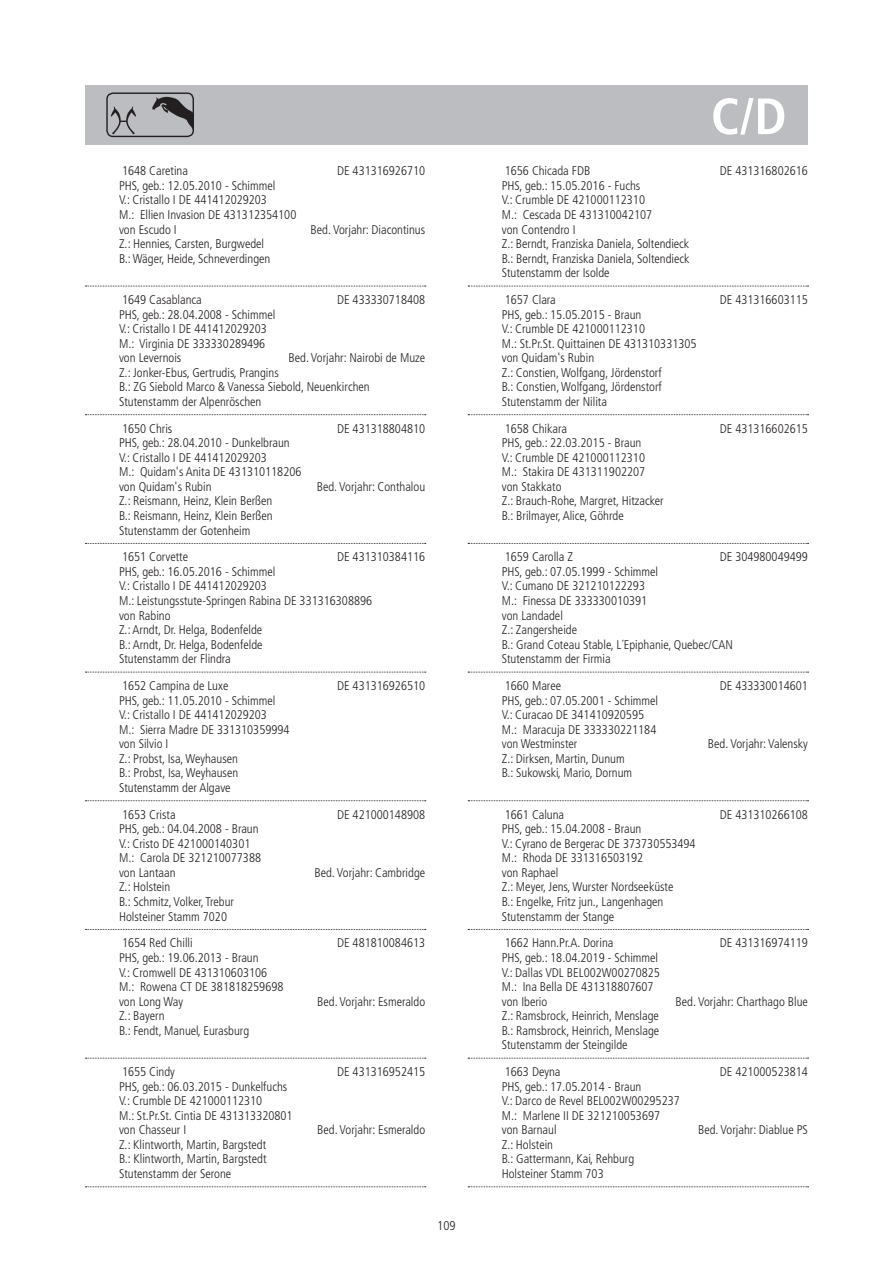
<style>
.page{position:relative;width:893px;height:1263px;background:#fff}
.page>*{position:absolute;margin:0;border:0;box-sizing:border-box;transform-origin:0 0}
.t1{font:700 condensed 51px "Frutiger LT Pro";color:#fff}
.t2{font:300 condensed 12.75px "Frutiger LT Pro";color:#231f20}
.t3{font:300 condensed 12.6px/14.5px "Frutiger LT Pro";color:#231f20}
</style>
<div class="page">
<div style="left:85px;top:85px;width:723px;height:60px;background:#bcbdc0"></div>
<svg style="left:106px;top:92px;width:88px;height:46px"></svg>
<svg style="left:468px;top:286px;width:340px;height:1px"></svg>
<svg style="left:468px;top:414px;width:340px;height:1px"></svg>
<svg style="left:468px;top:543px;width:340px;height:1px"></svg>
<svg style="left:468px;top:672px;width:340px;height:1px"></svg>
<svg style="left:468px;top:800px;width:340px;height:1px"></svg>
<svg style="left:468px;top:929px;width:340px;height:1px"></svg>
<svg style="left:468px;top:1058px;width:340px;height:1px"></svg>
<svg style="left:468px;top:1186px;width:340px;height:1px"></svg>
<svg style="left:85px;top:286px;width:341px;height:1px"></svg>
<svg style="left:85px;top:414px;width:341px;height:1px"></svg>
<svg style="left:85px;top:543px;width:341px;height:1px"></svg>
<svg style="left:85px;top:672px;width:341px;height:1px"></svg>
<svg style="left:85px;top:800px;width:341px;height:1px"></svg>
<svg style="left:85px;top:929px;width:341px;height:1px"></svg>
<svg style="left:85px;top:1058px;width:341px;height:1px"></svg>
<svg style="left:85px;top:1186px;width:341px;height:1px"></svg>
<p class="t3" style="left:122px;top:164px;width:67px">1648 Caretina</p>
<p class="t3" style="left:337px;top:164px;width:90px">DE 431316926710</p>
<p class="t3" style="left:119px;top:178px;width:179px">PHS, geb.: 12.05.2010 - Schimmel<br>V.: Cristallo I DE 441412029203<br>M.: Ellien Invasion DE 431312354100 von Escudo I</p>
<p class="t3" style="left:311px;top:222px;width:116px">Bed. Vorjahr: Diacontinus</p>
<p class="t3" style="left:119px;top:237px;width:153px">Z.: Hennies, Carsten, Burgwedel<br>B.: Wäger, Heide, Schneverdingen</p>
<p class="t3" style="left:122px;top:292px;width:81px">1649 Casablanca</p>
<p class="t3" style="left:337px;top:292px;width:90px">DE 433330718408</p>
<p class="t3" style="left:119px;top:307px;width:158px">PHS, geb.: 28.04.2008 - Schimmel<br>V.: Cristallo I DE 441412029203<br>M.: Virginia DE 333330289496 von Levernois</p>
<p class="t3" style="left:288px;top:351px;width:138px">Bed. Vorjahr: Nairobi de Muze</p>
<p class="t3" style="left:119px;top:365px;width:252px">Z.: Jonker-Ebus, Gertrudis, Prangins<br>B.: ZG Siebold Marco &amp; Vanessa Siebold, Neuenkirchen<br>Stutenstamm der Alpenröschen</p>
<p class="t3" style="left:122px;top:421px;width:52px">1650 Chris</p>
<p class="t3" style="left:337px;top:421px;width:90px">DE 431318804810</p>
<p class="t3" style="left:119px;top:436px;width:184px">PHS, geb.: 28.04.2010 - Dunkelbraun<br>V.: Cristallo I DE 441412029203<br>M.: Quidam's Anita DE 431310118206 von Quidam's Rubin</p>
<p class="t3" style="left:317px;top:479px;width:110px">Bed. Vorjahr: Conthalou</p>
<p class="t3" style="left:119px;top:494px;width:155px;text-align:justify">Z.: Reismann, Heinz, Klein Berßen B.: Reismann, Heinz, Klein Berßen Stutenstamm der Gotenheim</p>
<p class="t3" style="left:122px;top:550px;width:67px">1651 Corvette</p>
<p class="t3" style="left:337px;top:550px;width:90px">DE 431310384116</p>
<p class="t3" style="left:119px;top:564px;width:255px">PHS, geb.: 16.05.2016 - Schimmel<br>V.: Cristallo I DE 441412029203<br>M.: Leistungsstute-Springen Rabina DE 331316308896 von Rabino<br>Z.: Arndt, Dr. Helga, Bodenfelde<br>B.: Arndt, Dr. Helga, Bodenfelde<br>Stutenstamm der Flindra</p>
<p class="t3" style="left:122px;top:678px;width:108px">1652 Campina de Luxe</p>
<p class="t3" style="left:337px;top:678px;width:90px">DE 431316926510</p>
<p class="t3" style="left:119px;top:693px;width:172px">PHS, geb.: 11.05.2010 - Schimmel<br>V.: Cristallo I DE 441412029203<br>M.: Sierra Madre DE 331310359994 von Silvio I<br>Z.: Probst, Isa, Weyhausen<br>B.: Probst, Isa, Weyhausen<br>Stutenstamm der Algave</p>
<p class="t3" style="left:122px;top:807px;width:55px">1653 Crista</p>
<p class="t3" style="left:337px;top:807px;width:90px">DE 421000148908</p>
<p class="t3" style="left:119px;top:822px;width:144px">PHS, geb.: 04.04.2008 - Braun<br>V.: Cristo DE 421000140301<br>M.: Carola DE 321210077388 von Lantaan</p>
<p class="t3" style="left:314px;top:865px;width:112px">Bed. Vorjahr: Cambridge</p>
<p class="t3" style="left:119px;top:880px;width:117px">Z.: Holstein<br>B.: Schmitz, Volker, Trebur<br>Holsteiner Stamm 7020</p>
<p class="t3" style="left:122px;top:936px;width:72px">1654 Red Chilli</p>
<p class="t3" style="left:337px;top:936px;width:90px">DE 481810084613</p>
<p class="t3" style="left:119px;top:950px;width:166px">PHS, geb.: 19.06.2013 - Braun<br>V.: Cromwell DE 431310603106<br>M.: Rowena CT DE 381818259698 von Long Way</p>
<p class="t3" style="left:317px;top:994px;width:110px">Bed. Vorjahr: Esmeraldo</p>
<p class="t3" style="left:119px;top:1009px;width:132px">Z.: Bayern<br>B.: Fendt, Manuel, Eurasburg</p>
<p class="t3" style="left:122px;top:1064px;width:54px">1655 Cindy</p>
<p class="t3" style="left:337px;top:1064px;width:90px">DE 431316952415</p>
<p class="t3" style="left:119px;top:1079px;width:175px">PHS, geb.: 06.03.2015 - Dunkelfuchs<br>V.: Crumble DE 421000112310<br>M.: St.Pr.St. Cintia DE 431313320801 von Chasseur I</p>
<p class="t3" style="left:317px;top:1123px;width:110px">Bed. Vorjahr: Esmeraldo</p>
<p class="t3" style="left:119px;top:1137px;width:149px;text-align:justify">Z.: Klintworth, Martin, Bargstedt B.: Klintworth, Martin, Bargstedt Stutenstamm der Serone</p>
<p class="t2" style="left:437px;top:1219px;width:20px">109</p>
<h1 class="t1" style="left:711px;top:86px;width:77px">C/D</h1>
<p class="t3" style="left:505px;top:164px;width:87px">1656 Chicada FDB</p>
<p class="t3" style="left:720px;top:164px;width:90px">DE 431316802616</p>
<p class="t3" style="left:502px;top:178px;width:189px">PHS, geb.: 15.05.2016 - Fuchs<br>V.: Crumble DE 421000112310<br>M.: Cescada DE 431310042107<br>von Contendro I<br>Z.: Berndt, Franziska Daniela, Soltendieck<br>B.: Berndt, Franziska Daniela, Soltendieck<br>Stutenstamm der Isolde</p>
<p class="t3" style="left:505px;top:292px;width:53px">1657 Clara</p>
<p class="t3" style="left:720px;top:292px;width:90px">DE 431316603115</p>
<p class="t3" style="left:502px;top:307px;width:196px">PHS, geb.: 15.05.2015 - Braun<br>V.: Crumble DE 421000112310<br>M.: St.Pr.St. Quittainen DE 431310331305 von Quidam's Rubin<br>Z.: Constien, Wolfgang, Jördenstorf<br>B.: Constien, Wolfgang, Jördenstorf<br>Stutenstamm der Nilita</p>
<p class="t3" style="left:505px;top:421px;width:64px">1658 Chikara</p>
<p class="t3" style="left:720px;top:421px;width:90px">DE 431316602615</p>
<p class="t3" style="left:502px;top:436px;width:163px">PHS, geb.: 22.03.2015 - Braun<br>V.: Crumble DE 421000112310<br>M.: Stakira DE 431311902207 von Stakkato<br>Z.: Brauch-Rohe, Margret, Hitzacker<br>B.: Brilmayer, Alice, Göhrde</p>
<p class="t3" style="left:505px;top:550px;width:70px">1659 Carolla Z</p>
<p class="t3" style="left:720px;top:550px;width:90px">DE 304980049499</p>
<p class="t3" style="left:502px;top:564px;width:233px">PHS, geb.: 07.05.1999 - Schimmel<br>V.: Cumano DE 321210122293<br>M.: Finessa DE 333330010391<br>von Landadel<br>Z.: Zangersheide<br>B.: Grand Coteau Stable, L´Epiphanie, Quebec/CAN<br>Stutenstamm der Firmia</p>
<p class="t3" style="left:505px;top:678px;width:58px">1660 Maree</p>
<p class="t3" style="left:720px;top:678px;width:90px">DE 433330014601</p>
<p class="t3" style="left:502px;top:693px;width:158px">PHS, geb.: 07.05.2001 - Schimmel<br>V.: Curacao DE 341410920595<br>M.: Maracuja DE 333330221184 von Westminster</p>
<p class="t3" style="left:708px;top:737px;width:101px">Bed. Vorjahr: Valensky</p>
<p class="t3" style="left:502px;top:751px;width:132px">Z.: Dirksen, Martin, Dunum<br>B.: Sukowski, Mario, Dornum</p>
<p class="t3" style="left:505px;top:807px;width:61px">1661 Caluna</p>
<p class="t3" style="left:720px;top:807px;width:90px">DE 431310266108</p>
<p class="t3" style="left:502px;top:822px;width:195px">PHS, geb.: 15.04.2008 - Braun<br>V.: Cyrano de Bergerac DE 373730553494<br>M.: Rhoda DE 331316503192<br>von Raphael<br>Z.: Meyer, Jens, Wurster Nordseeküste<br>B.: Engelke, Fritz jun., Langenhagen<br>Stutenstamm der Stange</p>
<p class="t3" style="left:505px;top:936px;width:110px">1662 Hann.Pr.A. Dorina</p>
<p class="t3" style="left:720px;top:936px;width:90px">DE 431316974119</p>
<p class="t3" style="left:502px;top:950px;width:160px">PHS, geb.: 18.04.2019 - Schimmel<br>V.: Dallas VDL BEL002W00270825<br>M.: Ina Bella DE 431318807607 von Iberio</p>
<p class="t3" style="left:676px;top:994px;width:134px">Bed. Vorjahr: Charthago Blue</p>
<p class="t3" style="left:502px;top:1009px;width:159px;text-align:justify">Z.: Ramsbrock, Heinrich, Menslage B.: Ramsbrock, Heinrich, Menslage Stutenstamm der Steingilde</p>
<p class="t3" style="left:505px;top:1064px;width:57px">1663 Deyna</p>
<p class="t3" style="left:720px;top:1064px;width:90px">DE 421000523814</p>
<p class="t3" style="left:502px;top:1079px;width:180px">PHS, geb.: 17.05.2014 - Braun<br>V.: Darco de Revel BEL002W00295237<br>M.: Marlene II DE 321210053697 von Barnaul</p>
<p class="t3" style="left:698px;top:1123px;width:111px">Bed. Vorjahr: Diablue PS</p>
<p class="t3" style="left:502px;top:1137px;width:134px">Z.: Holstein<br>B.: Gattermann, Kai, Rehburg<br>Holsteiner Stamm 703</p>
</div>
